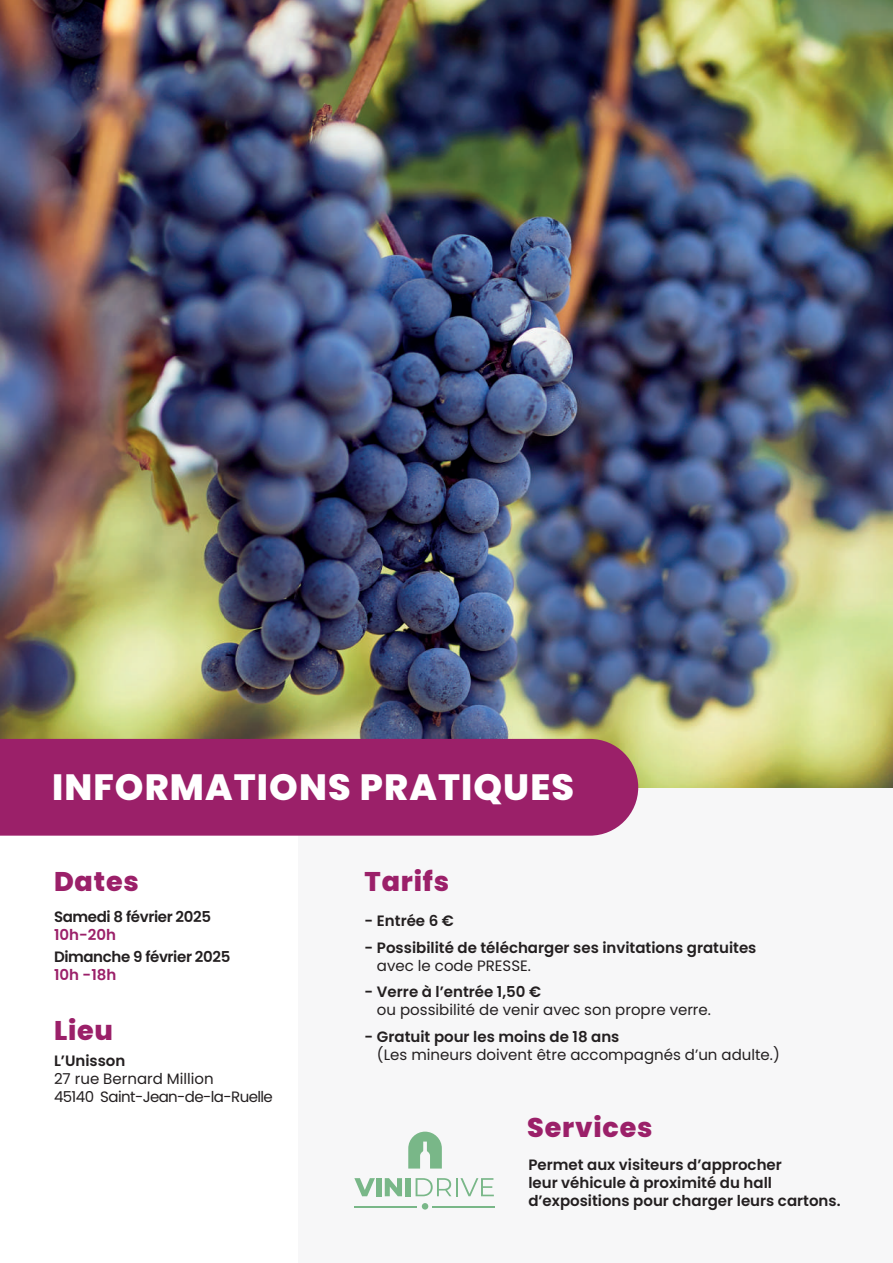
<style>
.page{position:relative;width:893px;height:1263px;background:#fff}
.page>*{position:absolute;margin:0;border:0;box-sizing:border-box;transform-origin:0 0}
.t1{font:800 36.45px "Poppins";letter-spacing:.03em;color:#fff}
.t2{font:800 27px "Poppins";letter-spacing:.03em;color:#9b2069}
.t3{font:600 15px/18px "Poppins";color:#231f20}
.t4{font:15px "Poppins";color:#231f20}
.t5{font:15px/18px "Poppins";letter-spacing:-.04em;color:#231f20}
.t6{font:600 15px "Poppins";letter-spacing:-.025em;color:#231f20}
.t7{font:600 15px "Poppins";color:#9b2069}
</style>
<div class="page">
<div style="left:299px;top:636px;width:594px;height:627px;background:#f7f7f8"></div>
<img style="left:0;top:0;width:893px;height:787px">
<div style="left:0;top:739px;width:638px;height:97px;background:#9b2069"></div>
<svg style="left:354px;top:1178px;width:21px;height:18px"></svg>
<div style="left:376px;top:1178px;width:5px;height:18px;background:#79b788"></div>
<svg style="left:385px;top:1178px;width:17px;height:18px"></svg>
<div style="left:406px;top:1178px;width:5px;height:18px;background:#79b788"></div>
<svg style="left:416px;top:1178px;width:78px;height:18px"></svg>
<hr style="left:354px;top:1206px;width:63px;height:1px;background:#79b788">
<hr style="left:433px;top:1206px;width:62px;height:1px;background:#79b788">
<svg style="left:422px;top:1203px;width:6px;height:6px"></svg>
<svg style="left:408px;top:1131px;width:34px;height:37px"></svg>
<h1 class="t1" style="left:52px;top:766px;width:523px">INFORMATIONS PRATIQUES</h1>
<h2 class="t2" style="left:54px;top:866px;width:86px">Dates</h2>
<p class="t6" style="left:54px;top:908px;width:159px">Samedi 8 février 2025</p>
<p class="t7" style="left:54px;top:926px;width:63px">10h-20h</p>
<p class="t6" style="left:54px;top:948px;width:178px">Dimanche 9 février 2025</p>
<p class="t7" style="left:54px;top:966px;width:64px">10h -18h</p>
<h2 class="t2" style="left:54px;top:1014px;width:61px">Lieu</h2>
<p class="t3" style="left:54px;top:1052px;width:73px">L’Unisson</p>
<p class="t5" style="left:54px;top:1070px;width:220px">27 rue Bernard Million<br>45140 Saint-Jean-de-la-Ruelle</p>
<h2 class="t2" style="left:365px;top:866px;width:86px">Tarifs</h2>
<p class="t3" style="left:365px;top:912px;width:91px">- Entrée 6 €</p>
<p class="t3" style="left:365px;top:938px;width:393px">- Possibilité de télécharger ses invitations gratuites</p>
<p class="t4" style="left:377px;top:957px;width:156px">avec le code PRESSE.</p>
<p class="t3" style="left:365px;top:983px;width:178px">- Verre à l’entrée 1,50 €</p>
<p class="t4" style="left:377px;top:1001px;width:336px">ou possibilité de venir avec son propre verre.</p>
<p class="t3" style="left:365px;top:1027px;width:256px">- Gratuit pour les moins de 18 ans</p>
<p class="t4" style="left:377px;top:1046px;width:404px">(Les mineurs doivent être accompagnés d’un adulte.)</p>
<h2 class="t2" style="left:527px;top:1112px;width:127px">Services</h2>
<p class="t3" style="left:528px;top:1156px;width:314px">Permet aux visiteurs d’approcher<br>leur véhicule à proximité du hall d’expositions pour charger leurs cartons.</p>
</div>
